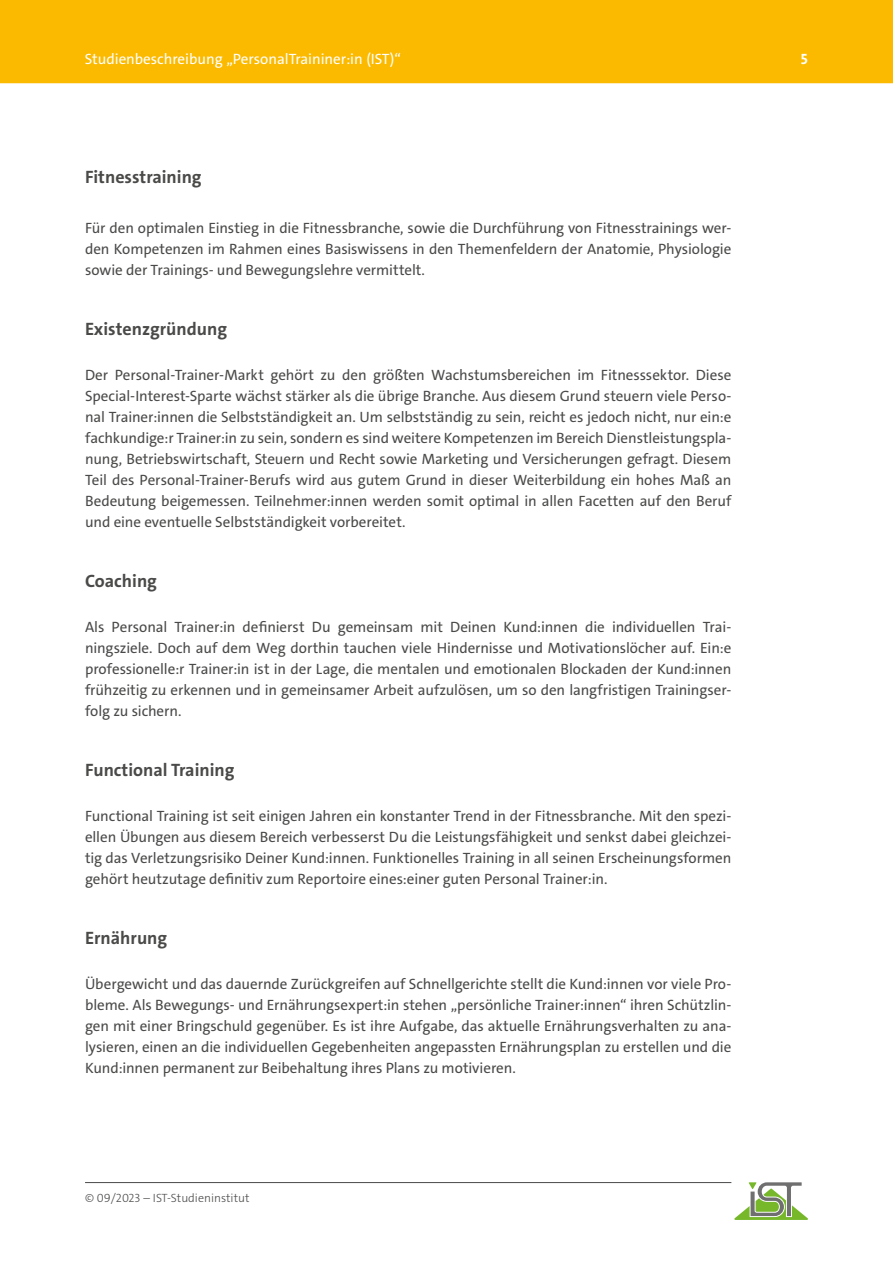
<style>
.page{position:relative;width:893px;height:1263px;background:#fff}
.page>*{position:absolute;margin:0;border:0;box-sizing:border-box;transform-origin:0 0}
.t1{font:700 18px "The Sans C4 s";color:#4a4a49}
.t2{font:15px/21px "The Sans C4 s";letter-spacing:-.005em;color:#4a4a49;text-align:justify}
.t3{font:15px "The Sans C4 s";color:#fff}
.t4{font:700 15px "The Sans C4 s";color:#fff}
.t5{font:300 12px "The Sans C4 s";color:#4a4a49}
</style>
<div class="page">
<hr style="left:85px;top:1182px;width:646px;height:1px;background:#4a4a49">
<svg style="left:734px;top:1182px;width:74px;height:38px"></svg>
<div style="left:0;top:0;width:893px;height:83px;background:#fbba00"></div>
<p class="t3" style="left:85px;top:49px;width:318px">Studienbeschreibung „PersonalTraininer:in (IST)“</p>
<p class="t4" style="left:801px;top:49px;width:8px">5</p>
<p class="t1" style="left:85px;top:166px;width:118px">Fitnesstraining</p>
<p class="t2" style="left:85px;top:217px;width:648px">Für den optimalen Einstieg in die Fitnessbranche, sowie die Durchführung von Fitnesstrainings wer&shy;den Kompetenzen im Rahmen eines Basiswissens in den Themenfeldern der Anatomie, Physiologie sowie der Trainings- und Bewegungslehre vermittelt.</p>
<p class="t1" style="left:85px;top:317px;width:144px">Existenzgründung</p>
<p class="t2" style="left:85px;top:364px;width:648px">Der Personal-Trainer-Markt gehört zu den größten Wachstumsbereichen im Fitnesssektor. Diese Special-Interest-Sparte wächst stärker als die übrige Branche. Aus diesem Grund steuern viele Perso&shy;nal Trainer:innen die Selbstständigkeit an. Um selbstständig zu sein, reicht es jedoch nicht, nur ein:e fachkundige:r Trainer:in zu sein, sondern es sind weitere Kompetenzen im Bereich Dienstleistungspla&shy;nung, Betriebswirtschaft, Steuern und Recht sowie Marketing und Versicherungen gefragt. Diesem Teil des Personal-Trainer-Berufs wird aus gutem Grund in dieser Weiterbildung ein hohes Maß an Bedeutung beigemessen. Teilnehmer:innen werden somit optimal in allen Facetten auf den Beruf und eine eventuelle Selbstständigkeit vorbereitet.</p>
<p class="t1" style="left:85px;top:569px;width:73px">Coaching</p>
<p class="t2" style="left:85px;top:616px;width:648px">Als Personal Trainer:in definierst Du gemeinsam mit Deinen Kund:innen die individuellen Trai&shy;ningsziele. Doch auf dem Weg dorthin tauchen viele Hindernisse und Motivationslöcher auf. Ein:e professionelle:r Trainer:in ist in der Lage, die mentalen und emotionalen Blockaden der Kund:innen frühzeitig zu erkennen und in gemeinsamer Arbeit aufzulösen, um so den langfristigen Trainingser&shy;folg zu sichern.</p>
<p class="t1" style="left:85px;top:758px;width:151px">Functional Training</p>
<p class="t2" style="left:85px;top:805px;width:648px">Functional Training ist seit einigen Jahren ein konstanter Trend in der Fitnessbranche. Mit den spezi&shy;ellen Übungen aus diesem Bereich verbesserst Du die Leistungsfähigkeit und senkst dabei gleichzei&shy;tig das Verletzungsrisiko Deiner Kund:innen. Funktionelles Training in all seinen Erscheinungsformen gehört heutzutage definitiv zum Reportoire eines:einer guten Personal Trainer:in.</p>
<p class="t1" style="left:85px;top:926px;width:84px">Ernährung</p>
<p class="t2" style="left:85px;top:973px;width:648px">Übergewicht und das dauernde Zurückgreifen auf Schnellgerichte stellt die Kund:innen vor viele Pro&shy;bleme. Als Bewegungs- und Ernährungsexpert:in stehen „persönliche Trainer:innen“ ihren Schützlin&shy;gen mit einer Bringschuld gegenüber. Es ist ihre Aufgabe, das aktuelle Ernährungsverhalten zu ana&shy;lysieren, einen an die individuellen Gegebenheiten angepassten Ernährungsplan zu erstellen und die Kund:innen permanent zur Beibehaltung ihres Plans zu motivieren.</p>
<p class="t5" style="left:85px;top:1190px;width:166px">© 09/2023 – IST-Studieninstitut</p>
</div>
